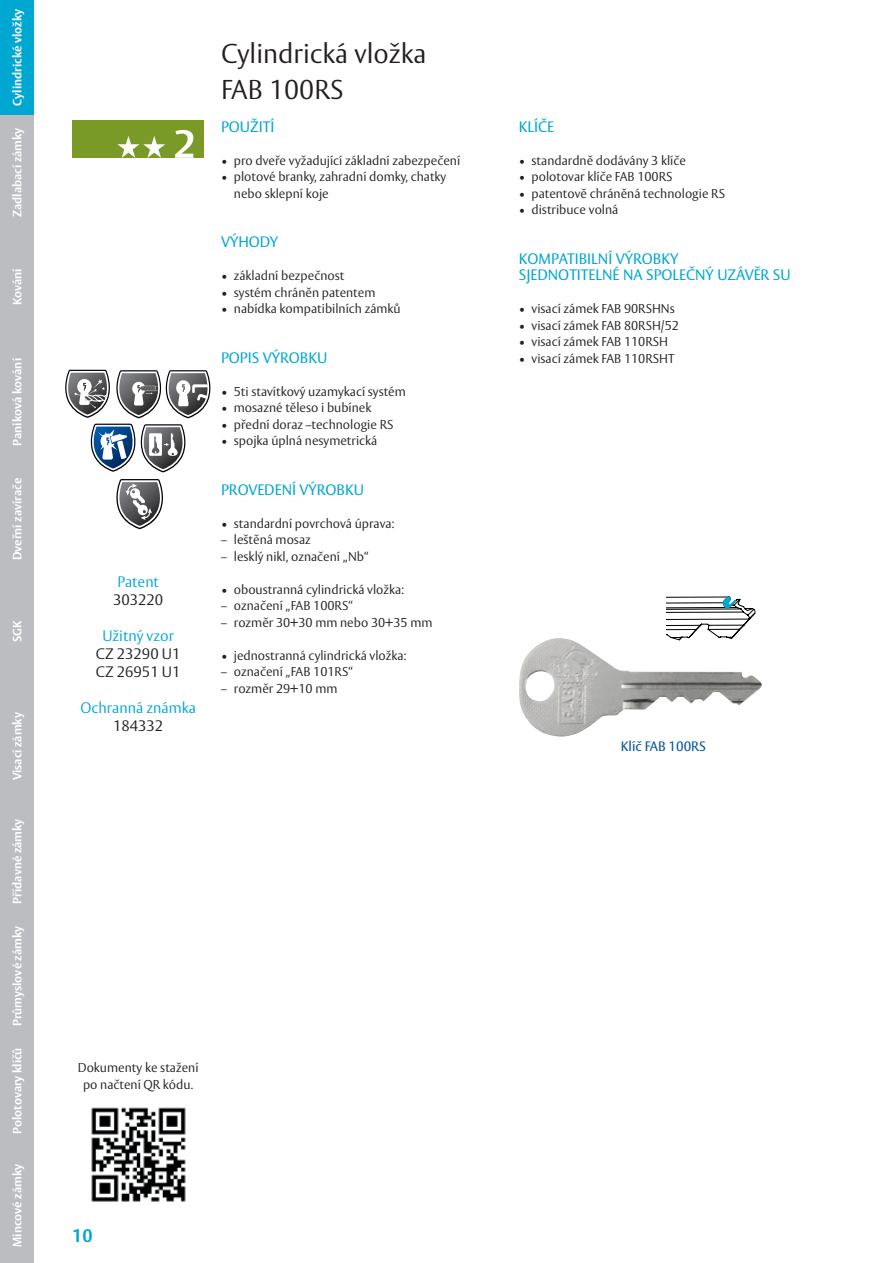
<style>
.page{position:relative;width:893px;height:1263px;background:#fff}
.page>*{position:absolute;margin:0;border:0;box-sizing:border-box;transform-origin:0 0}
.t1{font:300 27px/36px "ASSA Vesta";color:#231f20}
.t2{font:700 18px "ASSA Vesta";color:#00a7d1}
.t3{font:15px/16.5px "ASSA Vesta";color:#00a7d1}
.t4{font:300 15px "ASSA Vesta";color:#00a7d1}
.t5{font:300 15px/18px "ASSA Vesta";color:#231f20}
.t6{font:13.5px "ASSA Vesta";color:#01529b}
.t7{font:300 12.75px/16.5px "ASSA Vesta";color:#231f20}
.t8{font:700 12px "ASSA Vesta";color:#fff}
</style>
<div class="page">
<div style="left:0;top:0;width:34px;height:1263px;background:#bcbdc0"></div>
<div style="left:0;top:0;width:34px;height:115px;background:#00a7d1"></div>
<img style="left:91px;top:1107px;width:95px;height:95px">
<div style="left:72px;top:120px;width:132px;height:37px;background:#799a27"></div>
<svg style="left:117px;top:136px;width:48px;height:22px"></svg>
<svg style="left:175px;top:130px;width:18px;height:28px"></svg>
<svg style="left:559px;top:596px;width:197px;height:51px"></svg>
<img style="left:520px;top:638px;width:39px;height:32px">
<svg style="left:65px;top:369px;width:146px;height:160px"></svg>
<p class="t8" style="left:10px;top:106px;width:98px;rotate:-90deg">Cylindrické vložky</p>
<p class="t8" style="left:10px;top:217px;width:91px;rotate:-90deg">Zadlabací zámky</p>
<p class="t8" style="left:10px;top:305px;width:38px;rotate:-90deg">Kování</p>
<p class="t8" style="left:10px;top:445px;width:89px;rotate:-90deg">Paniková kování</p>
<p class="t8" style="left:10px;top:560px;width:84px;rotate:-90deg">Dveřní zavírače</p>
<p class="t8" style="left:10px;top:642px;width:23px;rotate:-90deg">SGK</p>
<p class="t8" style="left:10px;top:780px;width:70px;rotate:-90deg">Visací zámky</p>
<p class="t8" style="left:10px;top:903px;width:86px;rotate:-90deg">Přídavné zámky</p>
<p class="t8" style="left:10px;top:1026px;width:102px;rotate:-90deg">Průmyslové zámky</p>
<p class="t8" style="left:10px;top:1134px;width:88px;rotate:-90deg">Polotovary klíčů</p>
<p class="t8" style="left:10px;top:1247px;width:84px;rotate:-90deg">Mincové zámky</p>
<p class="t4" style="left:117px;top:572px;width:43px">Patent</p>
<p class="t5" style="left:113px;top:591px;width:52px">303220</p>
<p class="t4" style="left:102px;top:626px;width:73px">Užitný vzor</p>
<p class="t5" style="left:96px;top:645px;width:86px">CZ 23290 U1<br>CZ 26951 U1</p>
<p class="t4" style="left:80px;top:698px;width:117px">Ochranná známka</p>
<p class="t5" style="left:113px;top:717px;width:52px">184332</p>
<h1 class="t1" style="left:221px;top:37px;width:207px">Cylindrická vložka<br>FAB 100RS</h1>
<p class="t3" style="left:221px;top:119px;width:55px">POUŽITÍ</p>
<p class="t7" style="left:221px;top:153px;width:241px">• pro dveře vyžadující základní zabezpečení</p>
<p class="t7" style="left:234px;top:169px;width:214px;text-indent:-13px">• plotové branky, zahradní domky, chatky nebo sklepní koje</p>
<p class="t3" style="left:221px;top:234px;width:59px">VÝHODY</p>
<p class="t7" style="left:221px;top:268px;width:125px">• základní bezpečnost</p>
<p class="t7" style="left:221px;top:285px;width:156px">• systém chráněn patentem</p>
<p class="t7" style="left:221px;top:301px;width:181px">• nabídka kompatibilních zámků</p>
<p class="t3" style="left:221px;top:350px;width:108px">POPIS VÝROBKU</p>
<p class="t7" style="left:221px;top:384px;width:186px">• 5ti stavítkový uzamykací systém</p>
<p class="t7" style="left:221px;top:400px;width:152px">• mosazné těleso i bubínek</p>
<p class="t7" style="left:221px;top:417px;width:174px">• přední doraz –technologie RS</p>
<p class="t7" style="left:221px;top:433px;width:158px">• spojka úplná nesymetrická</p>
<p class="t3" style="left:221px;top:482px;width:144px">PROVEDENÍ VÝROBKU</p>
<p class="t7" style="left:221px;top:516px;width:175px">• standardní povrchová úprava:</p>
<p class="t7" style="left:221px;top:532px;width:91px">– leštěná mosaz</p>
<p class="t7" style="left:221px;top:549px;width:149px">– lesklý nikl, označení „Nb“</p>
<p class="t7" style="left:221px;top:582px;width:184px">• oboustranná cylindrická vložka:</p>
<p class="t7" style="left:221px;top:598px;width:134px">– označení „FAB 100RS“</p>
<p class="t7" style="left:221px;top:615px;width:213px">– rozměr 30+30 mm nebo 30+35 mm</p>
<p class="t7" style="left:221px;top:648px;width:187px">• jednostranná cylindrická vložka:</p>
<p class="t7" style="left:221px;top:664px;width:134px">– označení „FAB 101RS“</p>
<p class="t7" style="left:221px;top:681px;width:118px">– rozměr 29+10 mm</p>
<p class="t7" style="left:78px;top:1060px;width:122px;text-align:center">Dokumenty ke stažení po načtení QR kódu.</p>
<h2 class="t2" style="left:72px;top:1224px;width:22px">10</h2>
<p class="t3" style="left:519px;top:119px;width:37px">KLÍČE</p>
<p class="t7" style="left:519px;top:153px;width:169px">• standardně dodávány 3 klíče</p>
<p class="t7" style="left:519px;top:169px;width:155px">• polotovar klíče FAB 100RS</p>
<p class="t7" style="left:519px;top:186px;width:208px">• patentově chráněná technologie RS</p>
<p class="t7" style="left:519px;top:202px;width:101px">• distribuce volná</p>
<p class="t3" style="left:519px;top:251px;width:273px">KOMPATIBILNÍ VÝROBKY<br>SJEDNOTITELNÉ NA SPOLEČNÝ UZÁVĚR SU</p>
<p class="t7" style="left:519px;top:301px;width:158px">• visací zámek FAB 90RSHNs</p>
<p class="t7" style="left:519px;top:318px;width:162px">• visací zámek FAB 80RSH/52</p>
<p class="t7" style="left:519px;top:334px;width:151px">• visací zámek FAB 110RSH</p>
<p class="t7" style="left:519px;top:351px;width:157px">• visací zámek FAB 110RSHT</p>
<p class="t6" style="left:621px;top:738px;width:87px">Klíč FAB 100RS</p>
</div>
